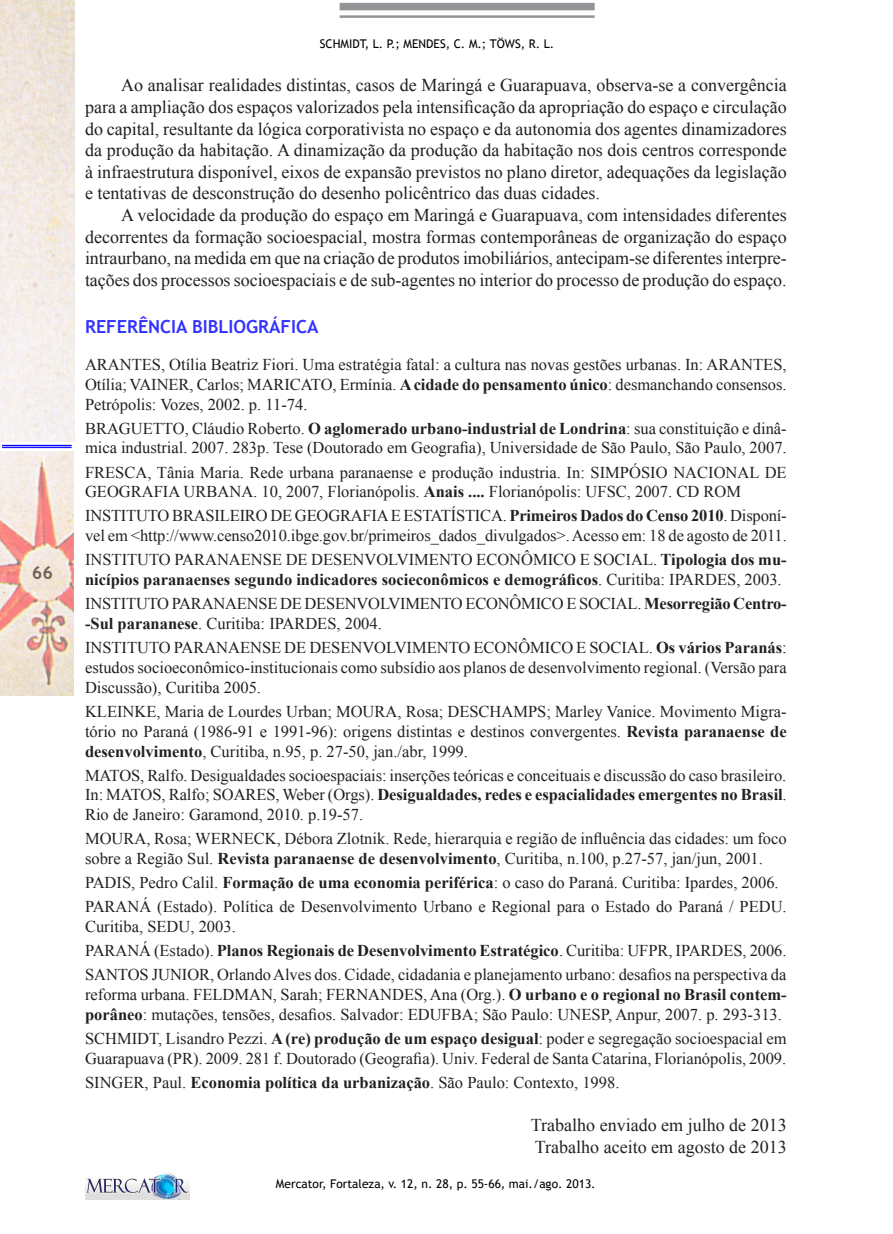
<style>
.page{position:relative;width:893px;height:1234px;background:#fff}
.page>*{position:absolute;margin:0;border:0;box-sizing:border-box;transform-origin:0 0}
.t1{font:18px/21.6px "Times New Roman";color:#231f20;text-align:justify}
.SUBTÍTULO_1{font:700 18px "Trebuchet MS";color:#33f}
.t2{font:700 18px "Trebuchet MS";color:#000}
.BIBLIOGRAFIA{font:16.5px/19.8px "Times New Roman";color:#231f20}
.BIBLIOGRAFIA-2{font:700 16.5px/19.8px "Times New Roman";color:#231f20}
.t3{font:12px "Trebuchet MS";color:#000}
.s1{font-weight:700}
.s2{font-weight:400}
</style>
<div class="page">
<img style="left:85px;top:1172px;width:105px;height:27px">
<img style="left:0;top:451px;width:74px;height:244px">
<img style="left:0;top:0;width:74px;height:442px">
<hr style="left:2px;top:445px;width:70px;height:1px;background:#00f">
<hr style="left:2px;top:447px;width:70px;height:1px;background:#00f">
<div style="left:340px;top:3px;width:255px;height:7px;background:#939598"></div>
<hr style="left:340px;top:15px;width:255px;height:3px;background:#939598">
<p class="t2" style="left:32px;top:561px;width:23px">66</p>
<p class="t3" style="left:320px;top:37px;width:236px">SCHMIDT, L. P.; MENDES, C. M.; TÖWS, R. L.</p>
<p class="t1" style="left:85px;top:74px;width:703px;text-indent:36px">Ao analisar realidades distintas, casos de Maringá e Guarapuava, observa-se a convergência para a ampliação dos espaços valorizados pela intensificação da apropriação do espaço e circulação do capital, resultante da lógica corporativista no espaço e da autonomia dos agentes dinamizadores da produção da habitação. A dinamização da produção da habitação nos dois centros corresponde à infraestrutura disponível, eixos de expansão previstos no plano diretor, adequações da legislação e tentativas de desconstrução do desenho policêntrico das duas cidades.</p>
<p class="t1" style="left:85px;top:204px;width:703px;text-indent:36px">A velocidade da produção do espaço em Maringá e Guarapuava, com intensidades diferentes decorrentes da formação socioespacial, mostra formas contemporâneas de organização do espaço intraurbano, na medida em que na criação de produtos imobiliários, antecipam-se diferentes interpre&shy;tações dos processos socioespaciais e de sub-agentes no interior do processo de produção do espaço.</p>
<p class="SUBTÍTULO_1" style="left:85px;top:315px;width:235px">REFERÊNCIA BIBLIOGRÁFICA</p>
<p class="BIBLIOGRAFIA" style="left:85px;top:354px;width:703px;text-align:justify">ARANTES, Otília Beatriz Fiori. Uma estratégia fatal: a cultura nas novas gestões urbanas. In: ARANTES, Otília; VAINER, Carlos; MARICATO, Ermínia. <span class="s1">A cidade do pensamento único</span>: desmanchando consensos.<br>Petrópolis: Vozes, 2002. p. 11-74.</p>
<p class="BIBLIOGRAFIA" style="left:85px;top:418px;width:703px">BRAGUETTO, Cláudio Roberto. <span class="s1">O aglomerado urbano-industrial de Londrina</span>: sua constituição e dinâ&shy;mica industrial. 2007. 283p. Tese (Doutorado em Geografia), Universidade de São Paulo, São Paulo, 2007.</p>
<p class="BIBLIOGRAFIA" style="left:85px;top:462px;width:703px">FRESCA, Tânia Maria. Rede urbana paranaense e produção industria. In: SIMPÓSIO NACIONAL DE<br>GEOGRAFIA URBANA. 10, 2007, Florianópolis. <span class="s1">Anais ....</span> Florianópolis: UFSC, 2007. CD ROM</p>
<p class="BIBLIOGRAFIA" style="left:85px;top:505px;width:703px">INSTITUTO BRASILEIRO DE GEOGRAFIA E ESTATÍSTICA. <span class="s1">Primeiros Dados do Censo 2010</span>. Disponí&shy;vel em &lt;http://www.censo2010.ibge.gov.br/primeiros_dados_divulgados&gt;. Acesso em: 18 de agosto de 2011.</p>
<p class="BIBLIOGRAFIA-2" style="left:85px;top:549px;width:703px"><span class="s2">INSTITUTO PARANAENSE DE DESENVOLVIMENTO ECONÔMICO E SOCIAL.</span> Tipologia dos mu&shy;nicípios paranaenses segundo indicadores socieconômicos e demográficos<span class="s2">. Curitiba: IPARDES, 2003.</span></p>
<p class="BIBLIOGRAFIA" style="left:85px;top:593px;width:703px">INSTITUTO PARANAENSE DE DESENVOLVIMENTO ECONÔMICO E SOCIAL. <span class="s1">Mesorregião Centro--Sul parananese</span>. Curitiba: IPARDES, 2004.</p>
<p class="BIBLIOGRAFIA" style="left:85px;top:637px;width:703px;text-align:justify">INSTITUTO PARANAENSE DE DESENVOLVIMENTO ECONÔMICO E SOCIAL. <span class="s1">Os vários Paranás</span>: estudos socioeconômico-institucionais como subsídio aos planos de desenvolvimento regional. (Versão para Discussão), Curitiba 2005.</p>
<p class="BIBLIOGRAFIA" style="left:85px;top:701px;width:703px;text-align:justify">KLEINKE, Maria de Lourdes Urban; MOURA, Rosa; DESCHAMPS; Marley Vanice. Movimento Migra&shy;tório no Paraná (1986-91 e 1991-96): origens distintas e destinos convergentes. <span class="s1">Revista paranaense de desenvolvimento</span>, Curitiba, n.95, p. 27-50, jan./abr, 1999.</p>
<p class="BIBLIOGRAFIA" style="left:85px;top:764px;width:703px;text-align:justify">MATOS, Ralfo. Desigualdades socioespaciais: inserções teóricas e conceituais e discussão do caso brasileiro.<br>In: MATOS, Ralfo; SOARES, Weber (Orgs). <span class="s1">Desigualdades, redes e espacialidades emergentes no Brasil</span>.<br>Rio de Janeiro: Garamond, 2010. p.19-57.</p>
<p class="BIBLIOGRAFIA" style="left:85px;top:828px;width:703px">MOURA, Rosa; WERNECK, Débora Zlotnik. Rede, hierarquia e região de influência das cidades: um foco sobre a Região Sul. <span class="s1">Revista paranaense de desenvolvimento</span>, Curitiba, n.100, p.27-57, jan/jun, 2001.</p>
<p class="BIBLIOGRAFIA" style="left:85px;top:872px;width:695px">PADIS, Pedro Calil. <span class="s1">Formação de uma economia periférica</span>: o caso do Paraná. Curitiba: Ipardes, 2006.</p>
<p class="BIBLIOGRAFIA" style="left:85px;top:896px;width:703px">PARANÁ (Estado). Política de Desenvolvimento Urbano e Regional para o Estado do Paraná / PEDU.<br>Curitiba, SEDU, 2003.</p>
<p class="BIBLIOGRAFIA" style="left:85px;top:940px;width:703px">PARANÁ (Estado). <span class="s1">Planos Regionais de Desenvolvimento Estratégico</span>. Curitiba: UFPR, IPARDES, 2006.</p>
<p class="BIBLIOGRAFIA" style="left:85px;top:964px;width:703px;text-align:justify">SANTOS JUNIOR, Orlando Alves dos. Cidade, cidadania e planejamento urbano: desafios na perspectiva da reforma urbana. FELDMAN, Sarah; FERNANDES, Ana (Org.). <span class="s1">O urbano e o regional no Brasil contem&shy;porâneo</span>: mutações, tensões, desafios. Salvador: EDUFBA; São Paulo: UNESP, Anpur, 2007. p. 293-313.</p>
<p class="BIBLIOGRAFIA" style="left:85px;top:1028px;width:703px">SCHMIDT, Lisandro Pezzi. <span class="s1">A (re) produção de um espaço desigual</span>: poder e segregação socioespacial em<br>Guarapuava (PR). 2009. 281 f. Doutorado (Geografia). Univ. Federal de Santa Catarina, Florianópolis, 2009.</p>
<p class="BIBLIOGRAFIA" style="left:85px;top:1072px;width:536px">SINGER, Paul. <span class="s1">Economia política da urbanização</span>. São Paulo: Contexto, 1998.</p>
<p class="t1" style="left:531px;top:1113px;width:257px">Trabalho enviado em julho de 2013</p>
<p class="t1" style="left:535px;top:1135px;width:253px">Trabalho aceito em agosto de 2013</p>
<p class="t3" style="left:276px;top:1176px;width:321px">Mercator, Fortaleza, v. 12, n. 28, p. 55-66, mai./ago. 2013.</p>
</div>
